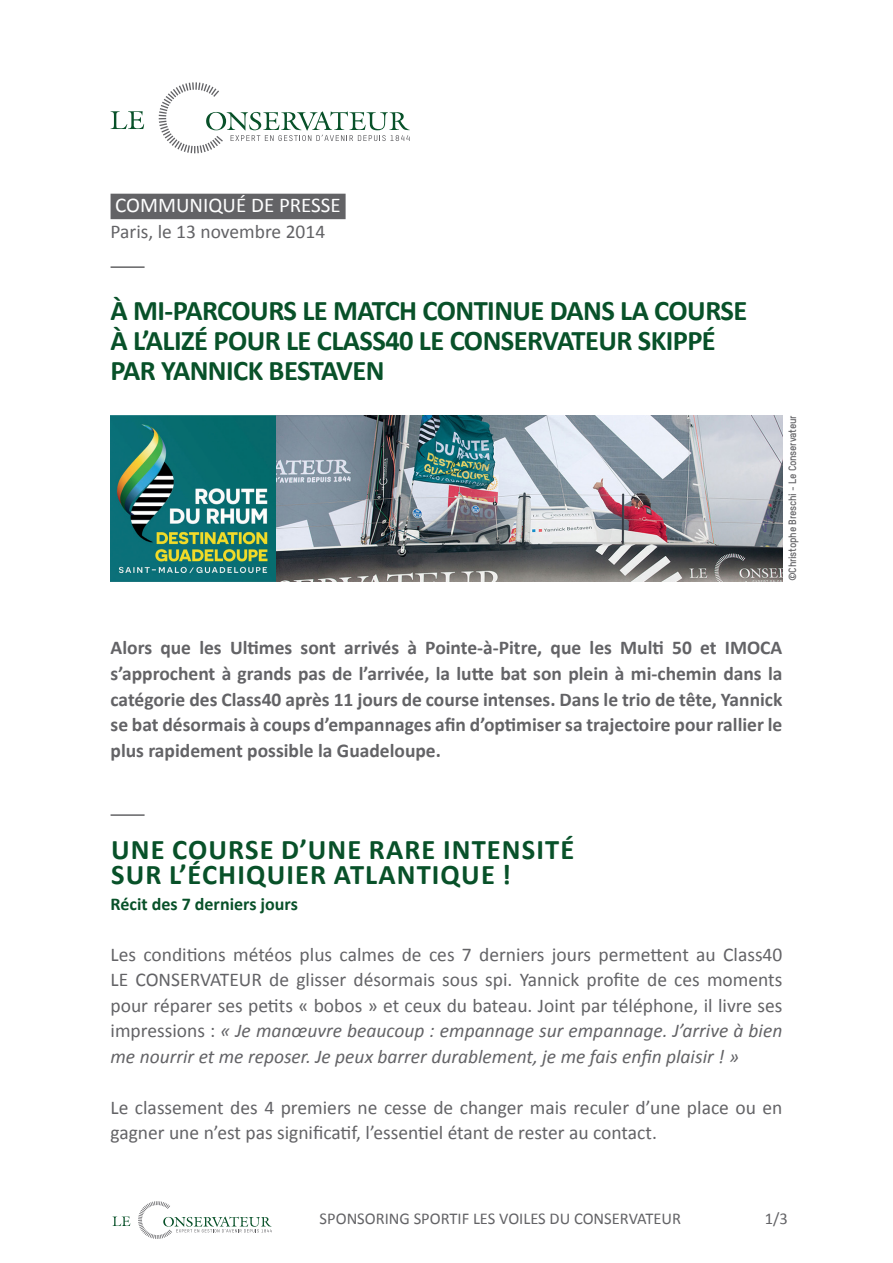
<style>
.page{position:relative;width:893px;height:1263px;background:#fff}
.page>*{position:absolute;margin:0;border:0;box-sizing:border-box;transform-origin:0 0}
.t1{font:700 28.5px/30px "Calibri";letter-spacing:-.02em;color:#085129}
.t2{font:700 28.5px/25.5px "Calibri";letter-spacing:.04em;color:#085129}
.t3{font:21px "Calibri";color:#fff}
.t4{font:19.5px/25.5px "Calibri";color:#636366;text-align:justify}
.t5{font:700 19.5px/25.5px "Calibri";color:#636366;text-align:justify}
.t6{font:700 18px "Calibri";color:#085129}
.t7{font:16.5px "Calibri";color:#636366}
.t8{font:700 10.5px "TSTAR";letter-spacing:-.02em;color:#636366}
.s1{font-style:italic}
</style>
<div class="page">
<svg style="left:111px;top:111px;width:33px;height:18px"></svg>
<svg style="left:159px;top:82px;width:251px;height:71px"></svg>
<svg style="left:112px;top:1216px;width:18px;height:10px"></svg>
<svg style="left:138px;top:1201px;width:134px;height:38px"></svg>
<div style="left:111px;top:194px;width:235px;height:25px;background:#636366"></div>
<hr style="left:111px;top:266px;width:34px;height:2px;background:#636366">
<hr style="left:111px;top:814px;width:34px;height:2px;background:#636366">
<img style="left:111px;top:415px;width:671px;height:166px">
<p class="t3" style="left:115px;top:192px;width:227px">COMMUNIQUÉ DE PRESSE</p>
<p class="t4" style="left:111px;top:219px;width:216px">Paris, le 13 novembre 2014</p>
<h1 class="t1" style="left:111px;top:295px;width:638px">À MI-PARCOURS LE MATCH CONTINUE DANS LA COURSE<br>À L’ALIZÉ POUR LE CLASS40 LE CONSERVATEUR SKIPPÉ<br>PAR YANNICK BESTAVEN</h1>
<p class="t8" style="left:786px;top:581px;width:168px;rotate:-90deg">©Christophe Breschi - Le Conservateur</p>
<p class="t5" style="left:111px;top:635px;width:673px">Alors que les Ultimes sont arrivés à Pointe-à-Pitre, que les Multi 50 et IMOCA s’approchent à grands pas de l’arrivée, la lutte bat son plein à mi-chemin dans la catégorie des Class40 après 11 jours de course intenses. Dans le trio de tête, Yannick se bat désormais à coups d’empannages afin d’optimiser sa trajectoire pour rallier le plus rapidement possible la Guadeloupe.</p>
<h1 class="t2" style="left:111px;top:836px;width:465px">UNE COURSE D’UNE RARE INTENSITÉ<br>SUR L’ÉCHIQUIER ATLANTIQUE !</h1>
<p class="t6" style="left:111px;top:892px;width:189px">Récit des 7 derniers jours</p>
<p class="t4" style="left:111px;top:941px;width:673px">Les conditions météos plus calmes de ces 7 derniers jours permettent au Class40<br>LE CONSERVATEUR de glisser désormais sous spi. Yannick profite de ces moments pour réparer ses petits « bobos » et ceux du bateau. Joint par téléphone, il livre ses impressions : <span class="s1">« Je manœuvre beaucoup : empannage sur empannage. J’arrive à bien me nourrir et me reposer. Je peux barrer durablement, je me fais enfin plaisir ! »</span></p>
<p class="t4" style="left:111px;top:1094px;width:673px">Le classement des 4 premiers ne cesse de changer mais reculer d’une place ou en gagner une n’est pas significatif, l’essentiel étant de rester au contact.</p>
<p class="t7" style="left:320px;top:1208px;width:363px">SPONSORING SPORTIF LES VOILES DU CONSERVATEUR</p>
<p class="t7" style="left:765px;top:1208px;width:25px">1/3</p>
</div>
